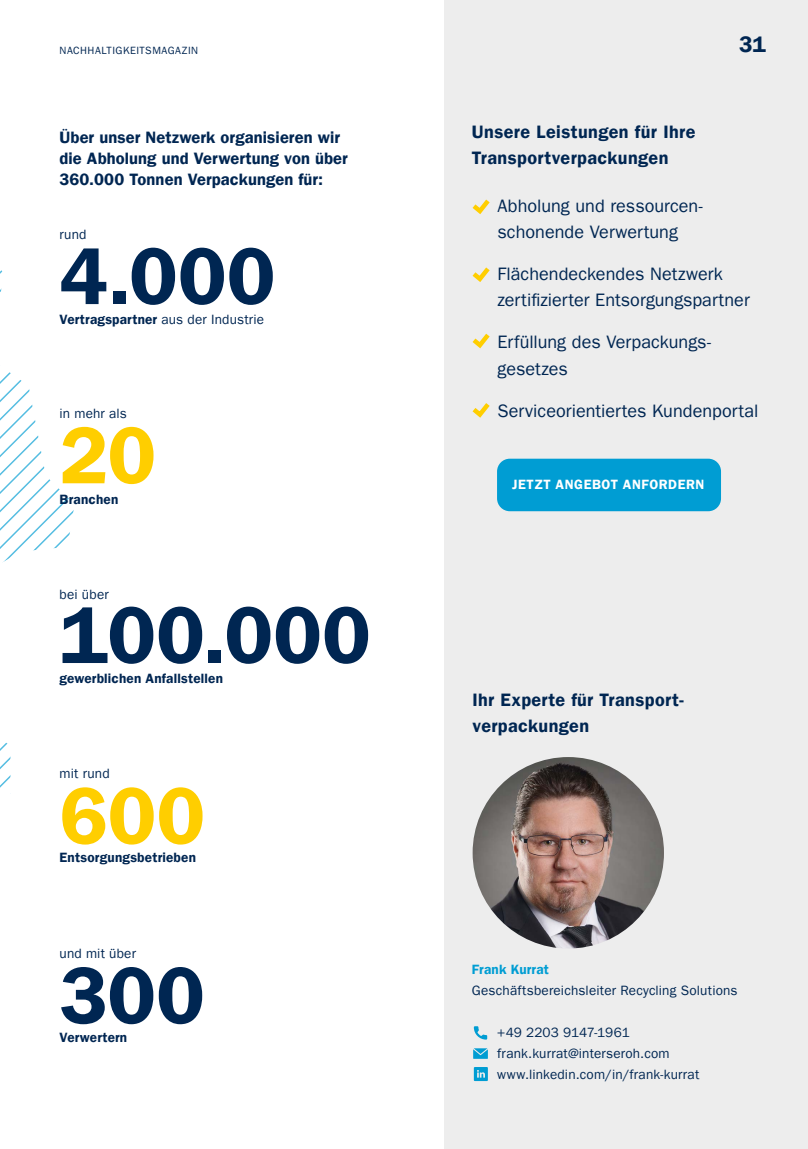
<style>
.page{position:relative;width:808px;height:1149px;background:#fff}
.page>*{position:absolute;margin:0;border:0;box-sizing:border-box;transform-origin:0 0}
.t1{font:81px "Franklin Gothic LT Pro Dm";letter-spacing:.005em;color:#002652}
.t2{font:81px "Franklin Gothic LT Pro Dm";color:#ffce00}
.t3{font:22.5px "Franklin Gothic LT Pro Dm";color:#002652}
.t4{font:18px/26.2px "Franklin Gothic LT Pro";color:#002652}
.t5{font:18px/26.2px "Franklin Gothic LT Pro Dm";letter-spacing:.025em;color:#002652}
.t6{font:16.5px/21px "Franklin Gothic LT Pro Dm";letter-spacing:.005em;color:#002652}
.t7{font:13.5px/21px "Franklin Gothic LT Pro";letter-spacing:.015em;color:#002652}
.t8{font:13.5px "Franklin Gothic LT Pro Dm";letter-spacing:.015em;color:#002652}
.t9{font:13.5px "Franklin Gothic LT Pro Dm";letter-spacing:.04em;color:#fff}
.t10{font:13.5px "Franklin Gothic LT Pro Dm";letter-spacing:.015em;color:#009dd3}
.t11{font:10.5px "Franklin Gothic LT Pro";letter-spacing:.045em;color:#002652}
.s1{font-family:"Franklin Gothic LT Pro"}
</style>
<div class="page">
<svg style="left:0;top:270px;width:74px;height:524px"></svg>
<div style="left:444px;top:0;width:364px;height:1148px;background:#ededed"></div>
<img style="left:473px;top:756px;width:191px;height:192px;border-radius:96px">
<svg style="left:472px;top:199px;width:18px;height:16px"></svg>
<svg style="left:472px;top:267px;width:18px;height:15px"></svg>
<svg style="left:472px;top:333px;width:18px;height:16px"></svg>
<svg style="left:472px;top:403px;width:18px;height:15px"></svg>
<svg style="left:473px;top:1048px;width:15px;height:10px"></svg>
<svg style="left:474px;top:1026px;width:13px;height:13px"></svg>
<svg style="left:474px;top:1067px;width:14px;height:13px"></svg>
<div style="left:497px;top:458px;width:224px;height:53px;background:#009dd3;border-radius:13px"></div>
<p class="t11" style="left:60px;top:45px;width:140px">NACHHALTIGKEITSMAGAZIN</p>
<p class="t3" style="left:739px;top:31px;width:28px">31</p>
<p class="t6" style="left:60px;top:127px;width:290px">Über unser Netzwerk organisieren wir die Abholung und Verwertung von über<br>360.000 Tonnen Verpackungen für:</p>
<p class="t7" style="left:60px;top:224px;width:28px">rund</p>
<h1 class="t1" style="left:60px;top:228px;width:217px">4.000</h1>
<p class="t8" style="left:60px;top:311px;width:206px">Vertragspartner <span class="s1">aus der Industrie</span></p>
<p class="t7" style="left:60px;top:403px;width:69px">in mehr als</p>
<h1 class="t2" style="left:60px;top:407px;width:98px">20</h1>
<p class="t8" style="left:60px;top:491px;width:60px">Branchen</p>
<p class="t7" style="left:60px;top:583px;width:51px">bei über</p>
<h1 class="t1" style="left:60px;top:587px;width:313px">100.000</h1>
<p class="t8" style="left:60px;top:669px;width:165px">gewerblichen Anfallstellen</p>
<p class="t7" style="left:60px;top:763px;width:52px">mit rund</p>
<h1 class="t2" style="left:60px;top:767px;width:147px">600</h1>
<p class="t8" style="left:60px;top:849px;width:138px">Entsorgungsbetrieben</p>
<p class="t7" style="left:60px;top:942px;width:78px">und mit über</p>
<h1 class="t1" style="left:60px;top:947px;width:147px">300</h1>
<p class="t8" style="left:60px;top:1028px;width:69px">Verwertern</p>
<p class="t5" style="left:472px;top:119px;width:225px">Unsere Leistungen für Ihre<br>Transportverpackungen</p>
<p class="t4" style="left:497px;top:192px;width:207px">Abholung und ressourcen&shy;schonende Verwertung</p>
<p class="t4" style="left:497px;top:261px;width:254px">Flächendeckendes Netzwerk zertifizierter Entsorgungspartner</p>
<p class="t4" style="left:497px;top:329px;width:215px">Erfüllung des Verpackungs&shy;gesetzes</p>
<p class="t4" style="left:497px;top:397px;width:262px">Serviceorientiertes Kundenportal</p>
<p class="t9" style="left:512px;top:476px;width:194px">JETZT ANGEBOT ANFORDERN</p>
<p class="t5" style="left:473px;top:686px;width:213px">Ihr Experte für Transport&shy;verpackungen</p>
<p class="t10" style="left:472px;top:960px;width:79px">Frank Kurrat</p>
<p class="t7" style="left:472px;top:979px;width:267px">Geschäftsbereichsleiter Recycling Solutions</p>
<p class="t7" style="left:497px;top:1021px;width:204px">+49 2203 9147-1961 frank.kurrat@interseroh.com www.linkedin.com/in/frank-kurrat</p>
</div>
